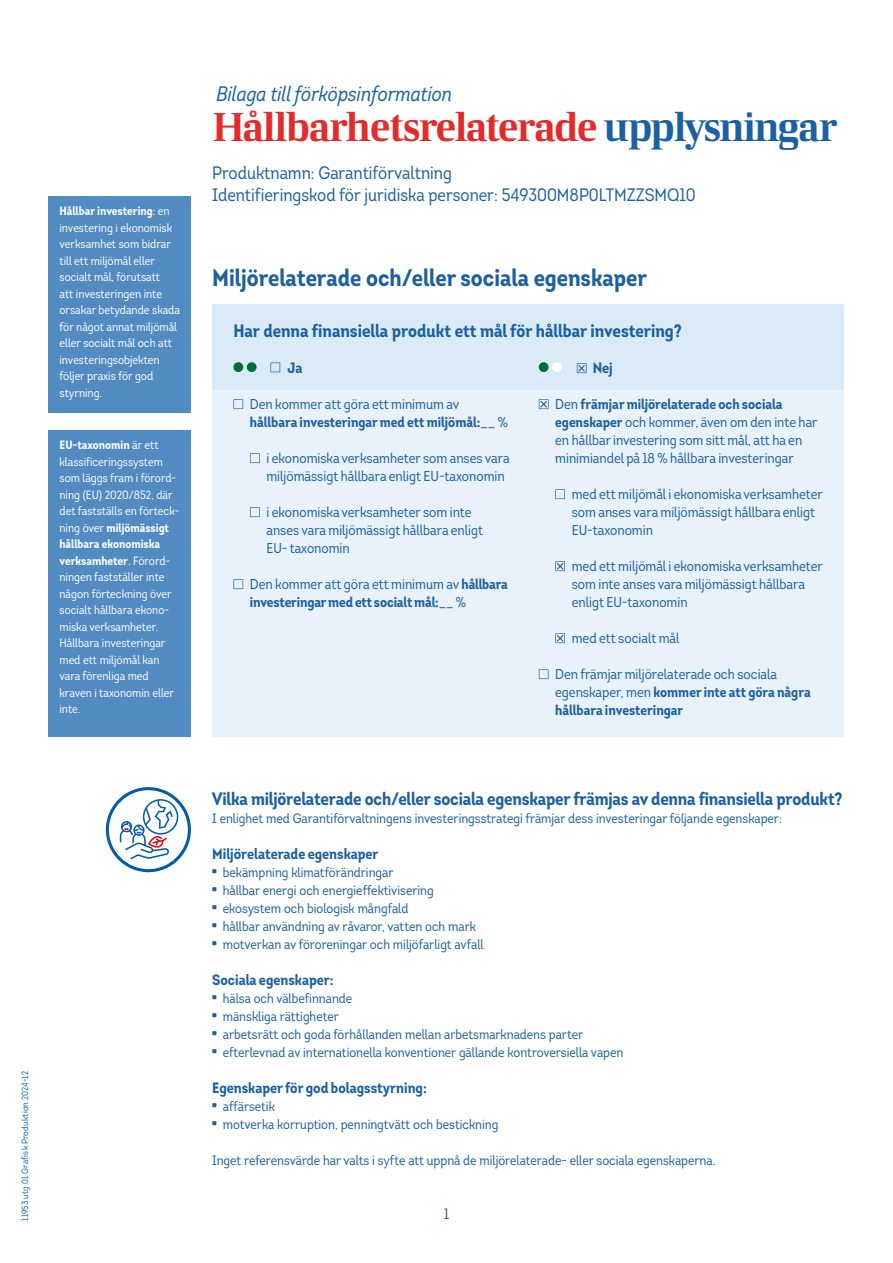
<style>
.page{position:relative;width:893px;height:1263px;background:#fff}
.page>*{position:absolute;margin:0;border:0;box-sizing:border-box;transform-origin:0 0}
.t1{font:40.5px "LF Rubrik 2";letter-spacing:-.035em;color:#e42b2b}
.t2{font:700 24px "Intro Cond";color:#1b60a0}
.t3{font:italic 21px "Intro Cond";color:#1b60a0}
.t4{font:700 18px "Intro Cond";letter-spacing:-.01em;color:#1b60a0}
.t5{font:18px/22.5px "Intro Cond";color:#1b60a0}
.t6{font:700 15px "Intro Cond";color:#1b60a0}
.t7{font:15px "Intro Cond";color:#1b60a0}
.t8{font:14.25px/18px "Intro Cond";color:#1b60a0}
.t9{font:700 14.25px/18px "Intro Cond";letter-spacing:-.005em;color:#1b60a0}
.t10{font:13.5px "Intro Cond";color:#1b60a0}
.t11{font:12px/16.5px "Intro Cond";color:#fff}
.t12{font:9px "Intro Cond";letter-spacing:.02em;color:#1b60a0}
.s1{font-weight:700}
.s2{color:#1b60a0}
.s3{font-weight:400}
.s4{font-family:"LF Rubrik 2"}
</style>
<div class="page">
<div style="left:212px;top:304px;width:632px;height:432px;background:#e9f2fa"></div>
<div style="left:49px;top:196px;width:142px;height:216px;background:#518bc2"></div>
<div style="left:49px;top:430px;width:142px;height:306px;background:#518bc2"></div>
<div style="left:212px;top:304px;width:632px;height:85px;background:#dbeaf7"></div>
<svg style="left:233px;top:399px;width:10px;height:10px"></svg>
<svg style="left:250px;top:453px;width:10px;height:10px"></svg>
<svg style="left:250px;top:507px;width:10px;height:10px"></svg>
<svg style="left:233px;top:579px;width:10px;height:10px"></svg>
<svg style="left:555px;top:489px;width:10px;height:10px"></svg>
<svg style="left:539px;top:669px;width:9px;height:10px"></svg>
<svg style="left:270px;top:362px;width:10px;height:10px"></svg>
<svg style="left:577px;top:363px;width:10px;height:10px"></svg>
<svg style="left:539px;top:399px;width:9px;height:10px"></svg>
<svg style="left:555px;top:561px;width:10px;height:10px"></svg>
<svg style="left:555px;top:633px;width:10px;height:10px"></svg>
<div style="left:248px;top:363px;width:8px;height:8px;background:#006c37;border-radius:50%"></div>
<div style="left:247px;top:362px;width:10px;height:10px;border:2px solid #006c37;border-radius:50%"></div>
<div style="left:553px;top:363px;width:8px;height:8px;background:#fff;border-radius:50%"></div>
<div style="left:552px;top:362px;width:10px;height:10px;border:2px solid #fff;border-radius:50%"></div>
<div style="left:234px;top:363px;width:8px;height:8px;background:#006c37;border-radius:50%"></div>
<div style="left:233px;top:362px;width:10px;height:10px;border:2px solid #006c37;border-radius:50%"></div>
<div style="left:539px;top:363px;width:9px;height:8px;background:#006c37;border-radius:50%"></div>
<div style="left:539px;top:362px;width:10px;height:10px;border:2px solid #006c37;border-radius:50%"></div>
<svg style="left:106px;top:787px;width:85px;height:85px"></svg>
<p class="t11" style="left:60px;top:203px;width:122px"><span class="s1">Hållbar investering</span>: en investering i ekonomisk verksamhet som bidrar till ett miljömål eller socialt mål, förutsatt<br>att investeringen inte orsakar betydande skada för något annat miljömål eller socialt mål och att investeringsobjekten följer praxis för god styrning.</p>
<p class="t11" style="left:60px;top:437px;width:121px"><span class="s1">EU-taxonomin</span> är ett klassificeringssystem som läggs fram i förord&shy;ning (EU) 2020/852, där det fastställs en förteck&shy;ning över <span class="s1">miljömässigt hållbara ekonomiska verksamheter</span>. Förord&shy;ningen fastställer inte någon förteckning över socialt hållbara ekono&shy;miska verksamheter.<br>Hållbara investeringar med ett miljömål kan vara förenliga med kraven i taxonomin eller inte.</p>
<p class="t12" style="left:19px;top:1221px;width:151px;rotate:-90deg">11953 utg 01 Grafisk Produktion 2024-12</p>
<h3 class="t3" style="left:216px;top:81px;width:237px">Bilaga till förköpsinformation</h3>
<h1 class="t1" style="left:212px;top:102px;width:627px">Hållbarhetsrelaterade <span class="s2">upplysningar</span></h1>
<h3 class="t5" style="left:212px;top:161px;width:485px">Produktnamn: Garantiförvaltning<br>Identifieringskod för juridiska personer: 549300M8P0LTMZZSMQ10</h3>
<h2 class="t2" style="left:212px;top:263px;width:436px">Miljörelaterade och/eller sociala egenskaper</h2>
<h3 class="t4" style="left:233px;top:319px;width:450px">Har denna finansiella produkt ett mål för hållbar investering?</h3>
<p class="t6" style="left:287px;top:358px;width:16px">Ja</p>
<p class="t9" style="left:250px;top:395px;width:260px"><span class="s3">Den kommer att göra ett minimum av </span>hållbara investeringar med ett miljömål:<span class="s3">__ %</span></p>
<p class="t8" style="left:266px;top:449px;width:245px">i ekonomiska verksamheter som anses vara miljömässigt hållbara enligt EU-taxonomin</p>
<p class="t8" style="left:266px;top:503px;width:218px">i ekonomiska verksamheter som inte anses vara miljömässigt hållbara enligt<br>EU- taxonomin</p>
<p class="t9" style="left:250px;top:575px;width:260px"><span class="s3">Den kommer att göra ett minimum av</span> hållbara investeringar med ett socialt mål:<span class="s3">__ %</span></p>
<p class="t6" style="left:593px;top:358px;width:21px">Nej</p>
<p class="t8" style="left:555px;top:395px;width:264px">Den <span class="s1">främjar miljörelaterade och sociala egenskaper</span> och kommer, även om den inte har en hållbar investering som sitt mål, att ha en minimiandel på 18 % hållbara investeringar</p>
<p class="t8" style="left:572px;top:485px;width:253px">med ett miljömål i ekonomiska verksamheter som anses vara miljömässigt hållbara enligt<br>EU-taxonomin</p>
<p class="t8" style="left:572px;top:557px;width:253px">med ett miljömål i ekonomiska verksamheter som inte anses vara miljömässigt hållbara enligt EU-taxonomin</p>
<p class="t8" style="left:572px;top:629px;width:109px">med ett socialt mål</p>
<p class="t8" style="left:555px;top:665px;width:257px">Den främjar miljörelaterade och sociala egenskaper, men <span class="s1">kommer inte att göra några hållbara investeringar</span></p>
<h3 class="t4" style="left:212px;top:787px;width:632px">Vilka miljörelaterade och/eller sociala egenskaper främjas av denna finansiella produkt?</h3>
<p class="t10" style="left:212px;top:810px;width:571px">I enlighet med Garantiförvaltningens investeringsstrategi främjar dess investeringar följande egenskaper:</p>
<p class="t6" style="left:212px;top:844px;width:168px">Miljörelaterade egenskaper</p>
<p class="t10" style="left:212px;top:864px;width:183px"><span class="s4">•</span> bekämpning klimatförändringar</p>
<p class="t10" style="left:212px;top:882px;width:223px"><span class="s4">•</span> hållbar energi och energieffektivisering</p>
<p class="t10" style="left:212px;top:900px;width:198px"><span class="s4">•</span> ekosystem och biologisk mångfald</p>
<p class="t10" style="left:212px;top:918px;width:265px"><span class="s4">•</span> hållbar användning av råvaror, vatten och mark</p>
<p class="t10" style="left:212px;top:936px;width:273px"><span class="s4">•</span> motverkan av föroreningar och miljöfarligt avfall</p>
<p class="t6" style="left:212px;top:970px;width:123px">Sociala egenskaper:</p>
<p class="t10" style="left:212px;top:990px;width:142px"><span class="s4">•</span> hälsa och välbefinnande</p>
<p class="t10" style="left:212px;top:1008px;width:128px"><span class="s4">•</span> mänskliga rättigheter</p>
<p class="t10" style="left:212px;top:1026px;width:372px"><span class="s4">•</span> arbetsrätt och goda förhållanden mellan arbetsmarknadens parter</p>
<p class="t10" style="left:212px;top:1044px;width:413px"><span class="s4">•</span> efterlevnad av internationella konventioner gällande kontroversiella vapen</p>
<p class="t6" style="left:212px;top:1078px;width:216px">Egenskaper för god bolagsstyrning:</p>
<p class="t10" style="left:212px;top:1098px;width:64px"><span class="s4">•</span> affärsetik</p>
<p class="t10" style="left:212px;top:1116px;width:288px"><span class="s4">•</span> motverka korruption, penningtvätt och bestickning</p>
<p class="t10" style="left:212px;top:1152px;width:505px">Inget referensvärde har valts i syfte att uppnå de miljörelaterade- eller sociala egenskaperna.</p>
<p class="t7" style="left:444px;top:1204px;width:7px">1</p>
</div>
